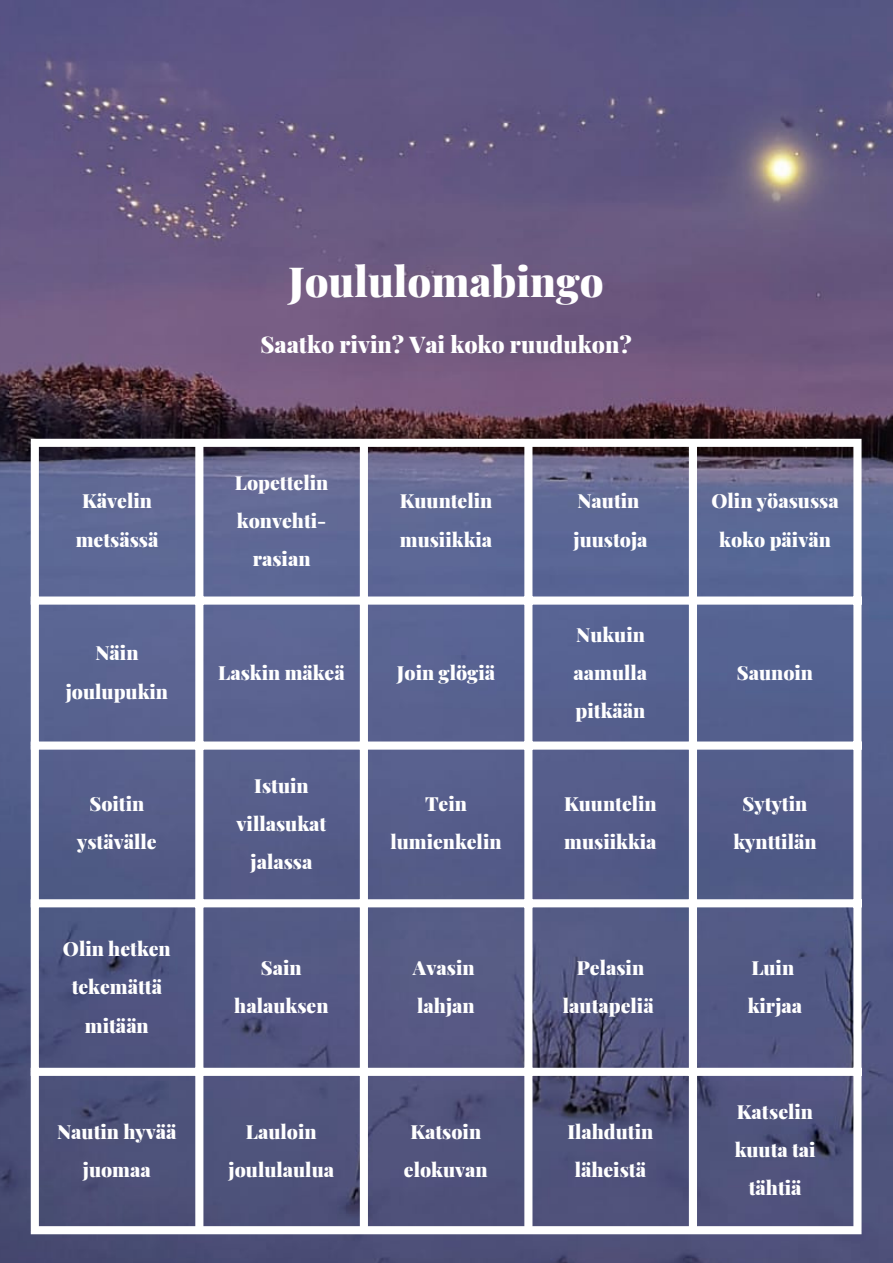
<style>
.page{position:relative;width:893px;height:1263px;background:#fff}
.page>*{position:absolute;margin:0;border:0;box-sizing:border-box;transform-origin:0 0}
.t1{font:900 41.55px "Playfair Display";color:#fff}
.t2{font:900 22.95px "Playfair Display";color:#fff}
.t3{font:900 19.5px/38.2px "Playfair Display";color:#fff;text-align:center}
</style>
<div class="page">
<img style="left:0;top:0;width:893px;height:1263px">
<div style="left:31px;top:447px;width:8px;height:779px;background:#fff"></div>
<div style="left:195px;top:447px;width:8px;height:779px;background:#fff"></div>
<div style="left:360px;top:447px;width:8px;height:779px;background:#fff"></div>
<div style="left:524px;top:447px;width:8px;height:779px;background:#fff"></div>
<div style="left:689px;top:447px;width:8px;height:779px;background:#fff"></div>
<div style="left:853px;top:447px;width:8px;height:779px;background:#fff"></div>
<div style="left:31px;top:439px;width:830px;height:8px;background:#fff"></div>
<div style="left:31px;top:596px;width:830px;height:9px;background:#fff"></div>
<div style="left:31px;top:741px;width:830px;height:9px;background:#fff"></div>
<div style="left:31px;top:899px;width:830px;height:8px;background:#fff"></div>
<div style="left:31px;top:1068px;width:830px;height:8px;background:#fff"></div>
<div style="left:31px;top:1226px;width:830px;height:8px;background:#fff"></div>
<p class="t1" style="left:288px;top:249px;width:317px">Joululomabingo</p>
<p class="t2" style="left:260px;top:326px;width:373px">Saatko rivin? Vai koko ruudukon?</p>
<p class="t3" style="left:76px;top:480px;width:84px">Kävelin metsässä</p>
<p class="t3" style="left:66px;top:632px;width:104px">Näin joulupukin</p>
<p class="t3" style="left:77px;top:783px;width:81px">Soitin ystävälle</p>
<p class="t3" style="left:63px;top:928px;width:109px">Olin hetken tekemättä mitään</p>
<p class="t3" style="left:235px;top:462px;width:95px">Lopettelin konvehti&shy;rasian</p>
<p class="t3" style="left:400px;top:480px;width:94px;text-align:left">Kuuntelin musiikkia</p>
<p class="t3" style="left:574px;top:480px;width:76px;text-align:left">Nautin juustoja</p>
<p class="t3" style="left:711px;top:480px;width:129px">Olin yöasussa koko päivän</p>
<p class="t3" style="left:218px;top:652px;width:128px">Laskin mäkeä</p>
<p class="t3" style="left:397px;top:652px;width:100px">Join glögiä</p>
<p class="t3" style="left:574px;top:614px;width:75px;text-align:left">Nukuin aamulla pitkään</p>
<p class="t3" style="left:737px;top:652px;width:78px">Saunoin</p>
<p class="t3" style="left:236px;top:764px;width:91px">Istuin villasukat jalassa</p>
<p class="t3" style="left:390px;top:783px;width:113px">Tein lumienkelin</p>
<p class="t3" style="left:564px;top:783px;width:94px;text-align:left">Kuuntelin musiikkia</p>
<p class="t3" style="left:733px;top:783px;width:85px">Sytytin kynttilän</p>
<p class="t3" style="left:234px;top:946px;width:96px">Sain halauksen</p>
<p class="t3" style="left:413px;top:946px;width:63px;text-align:left">Avasin lahjan</p>
<p class="t3" style="left:563px;top:946px;width:92px">Pelasin lautapeliä</p>
<p class="t3" style="left:748px;top:946px;width:56px;text-align:left">Luin kirjaa</p>
<p class="t3" style="left:57px;top:1110px;width:121px">Nautin hyvää juomaa</p>
<p class="t3" style="left:229px;top:1110px;width:107px">Lauloin joululaulua</p>
<p class="t3" style="left:404px;top:1110px;width:85px">Katsoin elokuvan</p>
<p class="t3" style="left:567px;top:1110px;width:87px">Ilahdutin läheistä</p>
<p class="t3" style="left:735px;top:1091px;width:83px">Katselin kuuta tai tähtiä</p>
</div>
